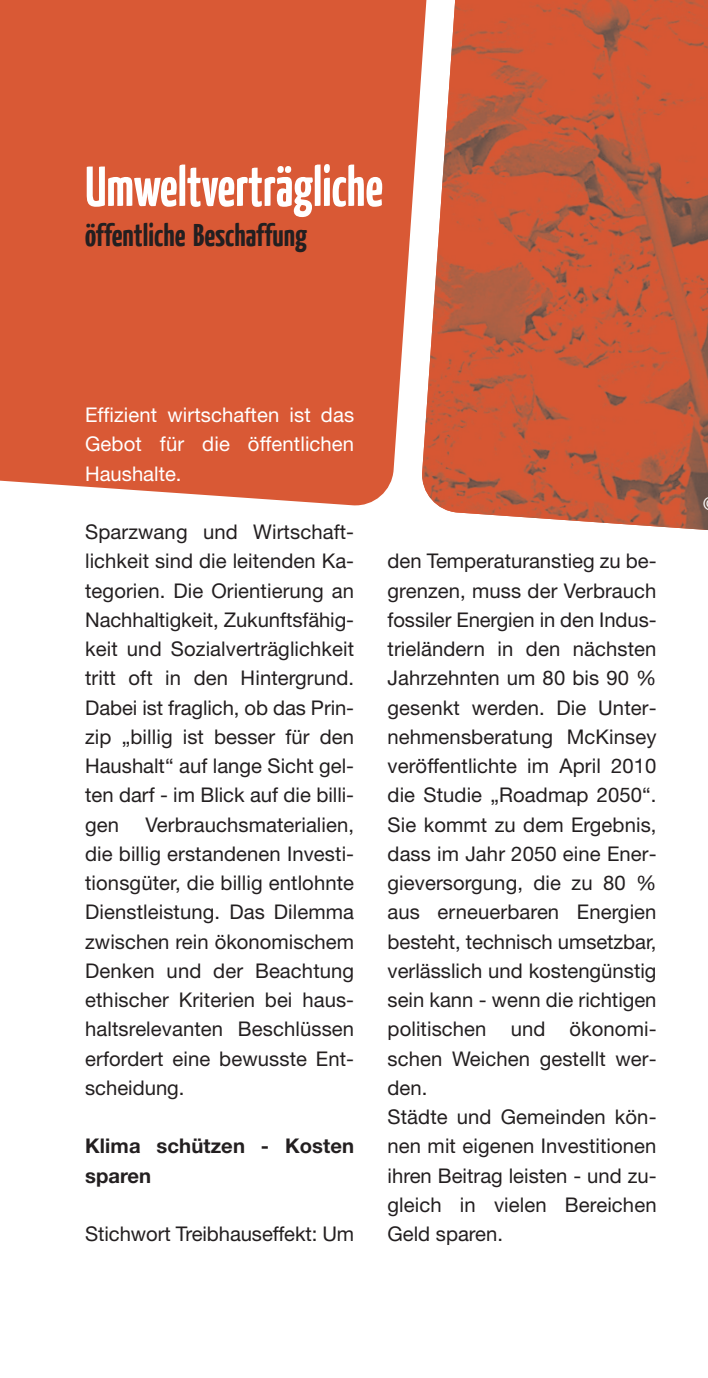
<style>
.page{position:relative;width:708px;height:1378px;background:#fff}
.page>*{position:absolute;margin:0;border:0;box-sizing:border-box;transform-origin:0 0}
.t1{font:700 56.25px "Yanone Kaffeesatz";color:#fff;scale:.92 1}
.t2{font:700 31.5px "Yanone Kaffeesatz";color:#231f20}
.t3{font:20.25px/29.2px "Helvetica Neue";letter-spacing:.005em;color:#231f20;text-align:justify}
.t4{font:20.25px/29.2px "Helvetica Neue";letter-spacing:.005em;color:#fff;text-align:justify}
.t5{font:700 20.25px/29.2px "Helvetica Neue";letter-spacing:.005em;color:#231f20}
</style>
<div class="page">
<img style="left:429px;top:0;width:279px;height:530px">
<div style="left:0;top:0;width:429px;height:506px;background:#d95935"></div>
<h1 class="t1" style="left:85px;top:165px;width:325px">Umweltverträgliche</h1>
<h2 class="t2" style="left:85px;top:223px;width:224px">öffentliche Beschaffung</h2>
<p class="t4" style="left:85px;top:402px;width:271px">Effizient wirtschaften ist das Gebot für die öffentlichen Haushalte.</p>
<p class="t3" style="left:85px;top:519px;width:271px">Sparzwang und Wirtschaft&shy;lichkeit sind die leitenden Ka&shy;tegorien. Die Orientierung an Nachhaltigkeit, Zukunftsfähig&shy;keit und Sozialverträglichkeit tritt oft in den Hintergrund.<br>Dabei ist fraglich, ob das Prin&shy;zip „billig ist besser für den Haushalt“ auf lange Sicht gel&shy;ten darf - im Blick auf die billi&shy;gen</p>
<p class="t3" style="left:85px;top:812px;width:271px;text-indent:60px">Verbrauchsmaterialien, die billig erstandenen Investi&shy;tionsgüter, die billig entlohnte Dienstleistung. Das Dilemma zwischen rein ökonomischem Denken und der Beachtung ethischer Kriterien bei haus&shy;haltsrelevanten Beschlüssen erfordert eine bewusste Ent&shy;scheidung.</p>
<p class="t5" style="left:85px;top:1133px;width:271px">Klima schützen - Kosten sparen</p>
<p class="t3" style="left:85px;top:1221px;width:271px">Stichwort Treibhauseffekt: Um</p>
<p class="t3" style="left:388px;top:548px;width:271px;text-align:left">den Temperaturanstieg zu be&shy;grenzen, muss der Verbrauch fossiler Energien in den Indus&shy;trieländern in den nächsten<br>Jahrzehnten um 80 bis 90 % gesenkt werden. Die Unter&shy;nehmensberatung McKinsey veröffentlichte im April 2010 die Studie „Roadmap 2050“.<br>Sie kommt zu dem Ergebnis, dass im Jahr 2050 eine Ener&shy;gieversorgung, die zu 80 % aus erneuerbaren Energien besteht, technisch umsetzbar, verlässlich und kostengünstig sein kann - wenn die richtigen politischen und ökonomi&shy;schen Weichen gestellt wer&shy;den.<br>Städte und Gemeinden kön&shy;nen mit eigenen Investitionen ihren Beitrag leisten - und zu&shy;gleich in vielen Bereichen<br>Geld sparen.</p>
</div>
